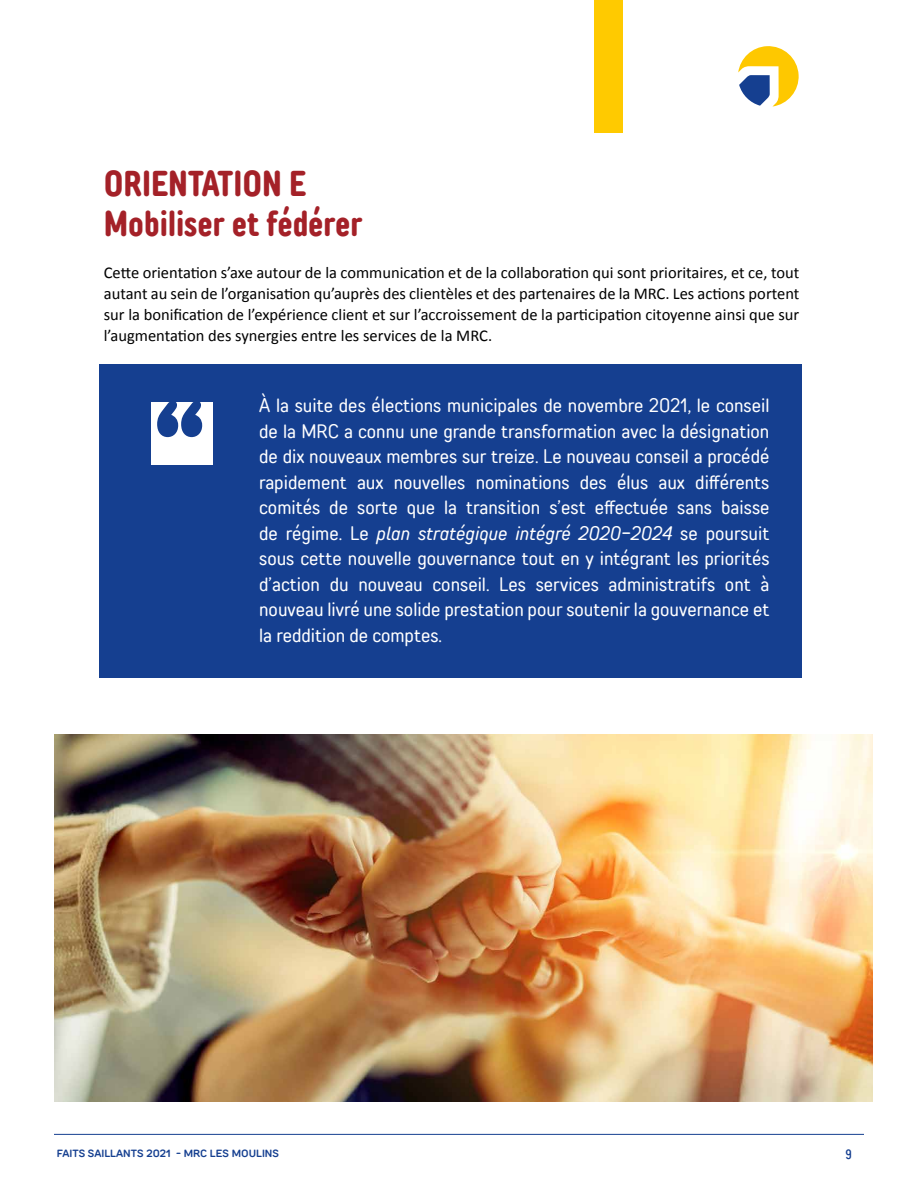
<style>
.page{position:relative;width:918px;height:1188px;background:#fff}
.page>*{position:absolute;margin:0;border:0;box-sizing:border-box;transform-origin:0 0}
.t1{font:900 117px "TT Rounds Neue Comp";color:#153f90}
.t2{font:700 36px/40.5px "TT Rounds Neue Comp";color:#a42128}
.t3{font:condensed 19.5px/25.5px "TT Rounds Neue";color:#fff;text-align:justify}
.t4{font:16.5px/21px "Calibri";color:#000;text-align:justify}
.t5{font:500 13.5px "TT Rounds Neue Comp";color:#153f90}
.t6{font:600 10.5px "TT Rounds Neue";color:#153f90}
.s1{font-style:italic}
</style>
<div class="page">
<hr style="left:54px;top:1134px;width:810px;height:1px;background:#153f90">
<svg style="left:738px;top:46px;width:61px;height:61px"></svg>
<div style="left:100px;top:365px;width:702px;height:313px;background:#153f90"></div>
<div style="left:151px;top:402px;width:61px;height:63px;background:#fff"></div>
<img style="left:54px;top:734px;width:819px;height:368px">
<div style="left:594px;top:0;width:29px;height:133px;background:#ffca00"></div>
<h2 class="t2" style="left:104px;top:163px;width:260px">ORIENTATION E<br>Mobiliser et fédérer</h2>
<p class="t4" style="left:104px;top:262px;width:697px">Cette orientation s’axe autour de la communication et de la collaboration qui sont prioritaires, et ce, tout autant au sein de l’organisation qu’auprès des clientèles et des partenaires de la MRC. Les actions portent sur la bonification de l’expérience client et sur l’accroissement de la participation citoyenne ainsi que sur l’augmentation des synergies entre les services de la MRC.</p>
<h1 class="t1" style="left:152px;top:363px;width:56px">“</h1>
<p class="t3" style="left:259px;top:393px;width:512px">À la suite des élections municipales de novembre 2021, le conseil de la MRC a connu une grande transformation avec la désignation de dix nouveaux membres sur treize. Le nouveau conseil a procédé rapidement aux nouvelles nominations des élus aux différents comités de sorte que la transition s’est effectuée sans baisse de régime. Le <span class="s1">plan stratégique intégré 2020-2024</span> se poursuit sous cette nouvelle gouvernance tout en y intégrant les priorités d’action du nouveau conseil. Les services administratifs ont à nouveau livré une solide prestation pour soutenir la gouvernance et la reddition de comptes.</p>
<p class="t6" style="left:57px;top:1146px;width:224px">FAITS SAILLANTS 2021 - MRC LES MOULINS</p>
<p class="t5" style="left:845px;top:1146px;width:8px">9</p>
</div>
